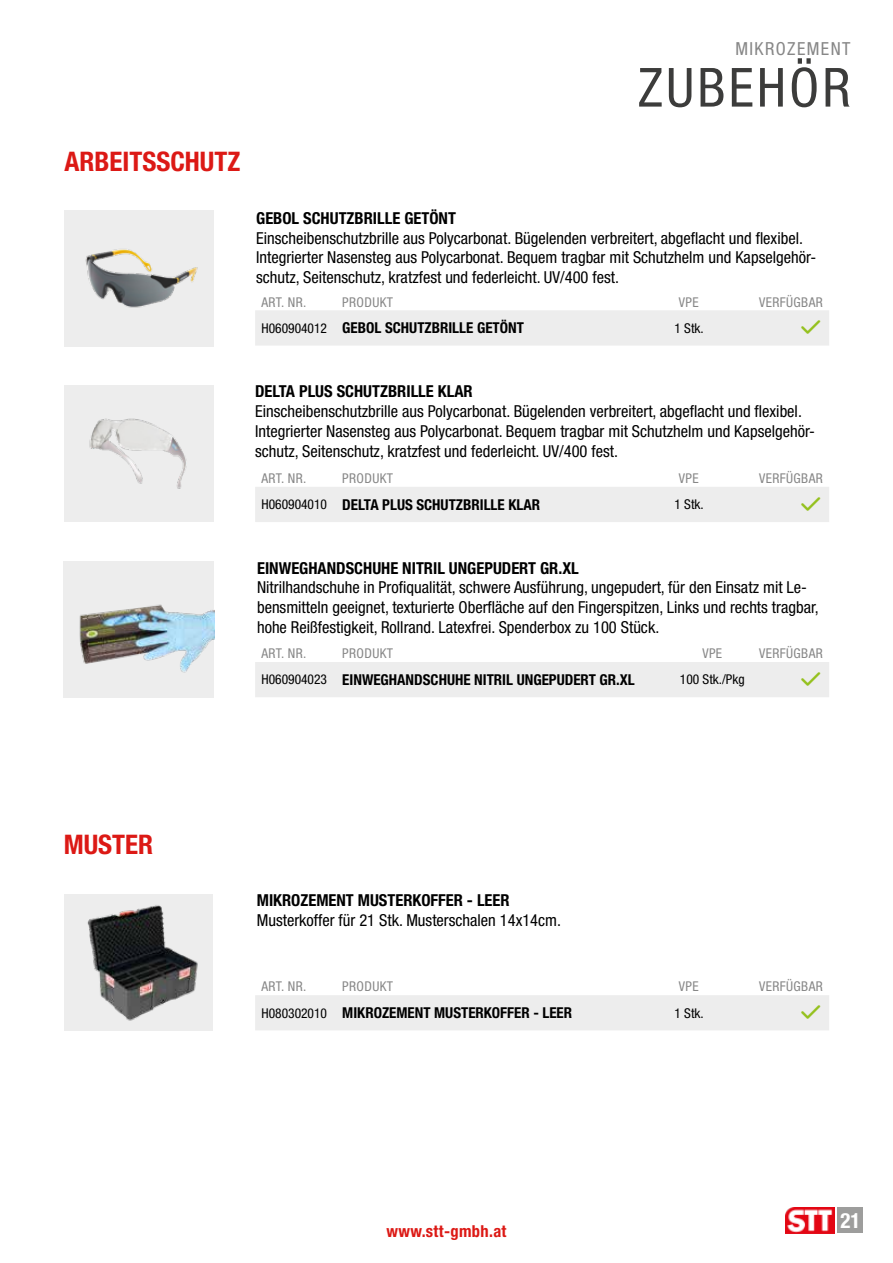
<style>
.page{position:relative;width:893px;height:1263px;background:#fff}
.page>*{position:absolute;margin:0;border:0;box-sizing:border-box;transform-origin:0 0}
.t1{font:condensed 54px "Helvetica Neue LT Pro";letter-spacing:.06em;color:#3c3c3b}
.t2{font:700 condensed 27px "Helvetica Neue LT Pro";color:#dc1915}
.t3{font:700 condensed 21px "Helvetica Neue LT Pro";color:#fff}
.t4{font:condensed 18px "Helvetica Neue LT Pro";letter-spacing:.08em;color:#878787}
.t5{font:condensed 16.5px/19.8px "Helvetica Neue LT Pro";color:#000}
.t6{font:700 condensed 16.5px "Helvetica Neue LT Pro";color:#000}
.t7{font:700 condensed 16.5px "Helvetica Neue LT Pro";letter-spacing:.02em;color:#dc1915}
.t8{font:700 condensed 15px "Helvetica Neue LT Pro";color:#000}
.t9{font:condensed 13.5px "Helvetica Neue LT Pro";letter-spacing:.03em;color:#878787}
.t10{font:condensed 13.5px "Helvetica Neue LT Pro";color:#000}
.s1{font-weight:400;font-size:13.5px}
</style>
<div class="page">
<div style="left:64px;top:561px;width:150px;height:137px;background:#ededed"></div>
<img style="left:79px;top:604px;width:135px;height:69px">
<div style="left:64px;top:210px;width:150px;height:136px;background:#ededed"></div>
<img style="left:85px;top:249px;width:113px;height:59px">
<div style="left:64px;top:386px;width:150px;height:136px;background:#ededed"></div>
<img style="left:89px;top:418px;width:98px;height:71px">
<div style="left:64px;top:894px;width:149px;height:136px;background:#ededed"></div>
<img style="left:87px;top:905px;width:111px;height:116px">
<img style="left:786px;top:1208px;width:48px;height:25px">
<div style="left:838px;top:1208px;width:25px;height:25px;background:#9d9d9c"></div>
<div style="left:255px;top:310px;width:574px;height:36px;background:#ededed"></div>
<div style="left:255px;top:487px;width:574px;height:35px;background:#ededed"></div>
<div style="left:255px;top:662px;width:574px;height:35px;background:#ededed"></div>
<div style="left:255px;top:995px;width:574px;height:35px;background:#ededed"></div>
<p class="t4" style="left:735px;top:39px;width:117px">MIKROZEMENT</p>
<h1 class="t1" style="left:638px;top:56px;width:214px">ZUBEHÖR</h1>
<h2 class="t2" style="left:64px;top:145px;width:177px">ARBEITSSCHUTZ</h2>
<p class="t6" style="left:256px;top:208px;width:201px">GEBOL SCHUTZBRILLE GETÖNT</p>
<p class="t5" style="left:256px;top:228px;width:561px">Einscheibenschutzbrille aus Polycarbonat. Bügelenden verbreitert, abgeflacht und flexibel.<br>Integrierter Nasensteg aus Polycarbonat. Bequem tragbar mit Schutzhelm und Kapselgehör&shy;schutz, Seitenschutz, kratzfest und federleicht. UV/400 fest.</p>
<p class="t9" style="left:261px;top:294px;width:47px">ART. NR.</p>
<p class="t9" style="left:342px;top:294px;width:52px">PRODUKT</p>
<p class="t9" style="left:679px;top:294px;width:21px">VPE</p>
<p class="t9" style="left:759px;top:294px;width:65px">VERFÜGBAR</p>
<p class="t8" style="left:261px;top:319px;width:264px"><span class="s1">H060904012</span> GEBOL SCHUTZBRILLE GETÖNT</p>
<p class="t10" style="left:674px;top:320px;width:31px">1 Stk.</p>
<p class="t6" style="left:255px;top:381px;width:219px">DELTA PLUS SCHUTZBRILLE KLAR</p>
<p class="t5" style="left:255px;top:401px;width:561px">Einscheibenschutzbrille aus Polycarbonat. Bügelenden verbreitert, abgeflacht und flexibel.<br>Integrierter Nasensteg aus Polycarbonat. Bequem tragbar mit Schutzhelm und Kapselgehör&shy;schutz, Seitenschutz, kratzfest und federleicht. UV/400 fest.</p>
<p class="t9" style="left:261px;top:470px;width:47px">ART. NR.</p>
<p class="t9" style="left:342px;top:470px;width:52px">PRODUKT</p>
<p class="t9" style="left:679px;top:470px;width:21px">VPE</p>
<p class="t9" style="left:759px;top:470px;width:65px">VERFÜGBAR</p>
<p class="t8" style="left:261px;top:495px;width:280px"><span class="s1">H060904010</span> DELTA PLUS SCHUTZBRILLE KLAR</p>
<p class="t10" style="left:674px;top:497px;width:31px">1 Stk.</p>
<p class="t6" style="left:257px;top:558px;width:323px">EINWEGHANDSCHUHE NITRIL UNGEPUDERT GR.XL</p>
<p class="t5" style="left:257px;top:578px;width:563px">Nitrilhandschuhe in Profiqualität, schwere Ausführung, ungepudert, für den Einsatz mit Le&shy;bensmitteln geeignet, texturierte Oberfläche auf den Fingerspitzen, Links und rechts tragbar, hohe Reißfestigkeit, Rollrand. Latexfrei. Spenderbox zu 100 Stück.</p>
<p class="t9" style="left:261px;top:646px;width:47px">ART. NR.</p>
<p class="t9" style="left:342px;top:646px;width:52px">PRODUKT</p>
<p class="t9" style="left:702px;top:646px;width:21px">VPE</p>
<p class="t9" style="left:759px;top:646px;width:65px">VERFÜGBAR</p>
<p class="t8" style="left:261px;top:670px;width:375px"><span class="s1">H060904023</span> EINWEGHANDSCHUHE NITRIL UNGEPUDERT GR.XL</p>
<p class="t10" style="left:680px;top:672px;width:66px">100 Stk./Pkg</p>
<h2 class="t2" style="left:64px;top:828px;width:91px">MUSTER</h2>
<p class="t6" style="left:257px;top:890px;width:254px">MIKROZEMENT MUSTERKOFFER - LEER</p>
<p class="t5" style="left:257px;top:910px;width:306px">Musterkoffer für 21 Stk. Musterschalen 14x14cm.</p>
<p class="t9" style="left:261px;top:979px;width:47px">ART. NR.</p>
<p class="t9" style="left:342px;top:979px;width:52px">PRODUKT</p>
<p class="t9" style="left:679px;top:979px;width:21px">VPE</p>
<p class="t9" style="left:759px;top:979px;width:65px">VERFÜGBAR</p>
<p class="t8" style="left:261px;top:1004px;width:312px"><span class="s1">H080302010</span> MIKROZEMENT MUSTERKOFFER - LEER</p>
<p class="t10" style="left:674px;top:1005px;width:31px">1 Stk.</p>
<p class="t7" style="left:386px;top:1221px;width:122px">www.stt-gmbh.at</p>
<p class="t3" style="left:840px;top:1208px;width:22px">21</p>
</div>
